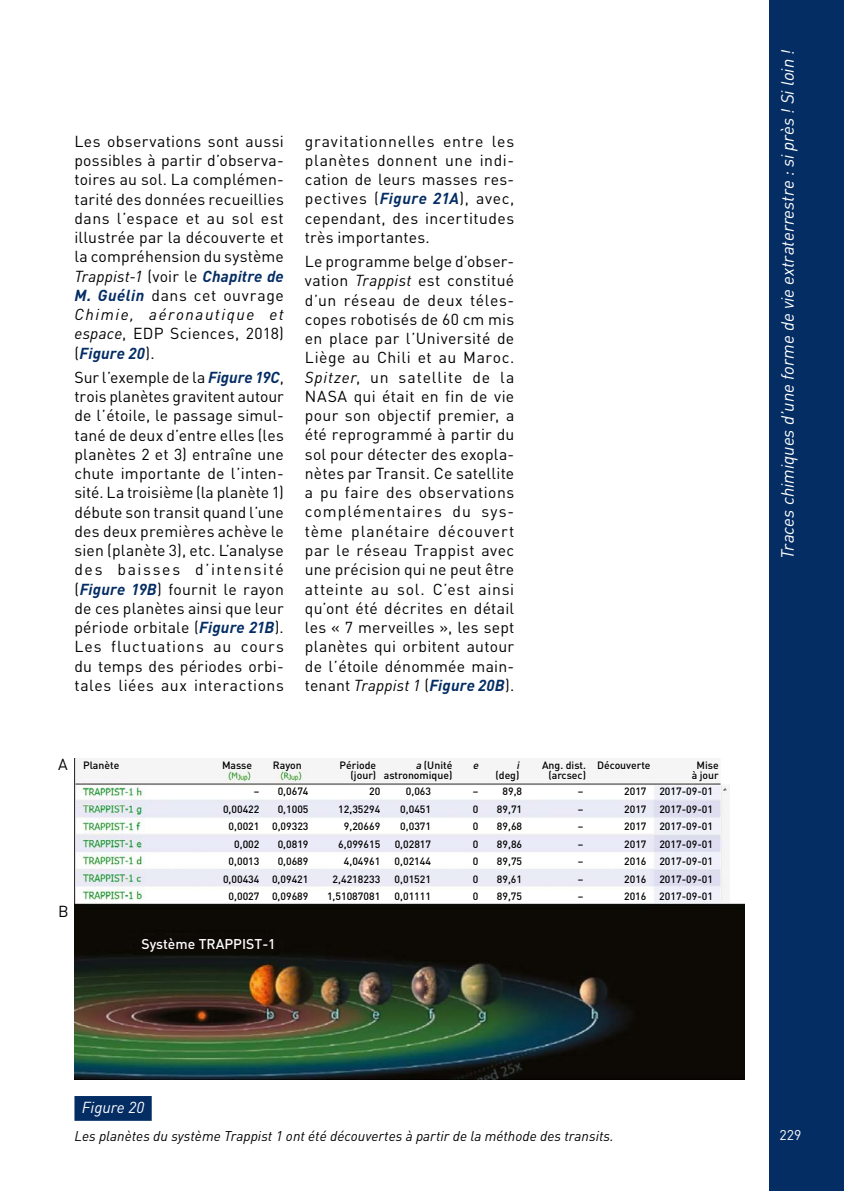
<style>
.page{position:relative;width:844px;height:1191px;background:#fff}
.page>*{position:absolute;margin:0;border:0;box-sizing:border-box;transform-origin:0 0}
.t1{font:italic 17.5px "DIN";color:#fff}
.t2{font:15.75px/19.2px "DIN";letter-spacing:.02em;color:#000;text-align:justify}
.t3{font:italic 15.75px "DIN";color:#fff}
.t4{font:italic 14px "DIN";color:#000}
.t5{font:500 14px "DIN";color:#fff}
.t6{font:14px "DIN";color:#fff}
.t7{font:500 10.5px/10.5px "DIN";color:#000;text-align:right}
.t8{font:italic 500 10.5px "DIN";color:#000}
.s1{font-style:italic}
.s2{font-weight:700;font-style:italic;color:#042d64}
</style>
<div class="page">
<div style="left:769px;top:0;width:74px;height:1191px;background:#042d64"></div>
<div style="left:74px;top:1096px;width:78px;height:24px;background:#042d64"></div>
<img style="left:74px;top:758px;width:670px;height:321px">
<p class="t2" style="left:74px;top:131px;width:211px">Les observations sont aussi possibles à partir d’observa&shy;toires au sol. La complémen&shy;tarité des données recueillies dans l’espace et au sol est illustrée par la découverte et la compréhension du système <span class="s1">Trappist-1</span> (voir le <span class="s2">Chapitre de M. Guélin</span> dans cet ouvrage <span class="s1">Chimie, aéronautique et espace</span>, EDP Sciences, 2018) (<span class="s2">Figure 20</span>).</p>
<p class="t2" style="left:74px;top:367px;width:211px">Sur l’exemple de la <span class="s2">Figure 19C</span>, trois planètes gravitent autour de l’étoile, le passage simul&shy;tané de deux d’entre elles (les planètes 2 et 3) entraîne une chute importante de l’inten&shy;sité. La troisième (la planète 1) débute son transit quand l’une des deux premières achève le sien (planète 3), etc. L’analyse des baisses d’intensité (<span class="s2">Figure 19B</span>) fournit le rayon de ces planètes ainsi que leur période orbitale (<span class="s2">Figure 21B</span>).<br>Les fluctuations au cours du temps des périodes orbi&shy;tales liées aux interactions</p>
<p class="t2" style="left:305px;top:131px;width:211px">gravitationnelles entre les planètes donnent une indi&shy;cation de leurs masses res&shy;pectives (<span class="s2">Figure 21A</span>), avec, cependant, des incertitudes très importantes.</p>
<p class="t2" style="left:305px;top:251px;width:211px">Le programme belge d’obser&shy;vation <span class="s1">Trappist</span> est constitué d’un réseau de deux téles&shy;copes robotisés de 60 cm mis en place par l’Université de Liège au Chili et au Maroc.<br><span class="s1">Spitzer</span>, un satellite de la NASA qui était en fin de vie pour son objectif premier, a été reprogrammé à partir du sol pour détecter des exopla&shy;nètes par Transit. Ce satellite a pu faire des observations complémentaires du sys&shy;tème planétaire découvert par le réseau Trappist avec une précision qui ne peut être atteinte au sol. C’est ainsi qu’ont été décrites en détail les « 7 merveilles », les sept planètes qui orbitent autour de l’étoile dénommée main&shy;tenant <span class="s1">Trappist 1</span> (<span class="s2">Figure 20B</span>).</p>
<p class="t2" style="left:58px;top:755px;width:11px">A</p>
<p class="t7" style="left:222px;top:759px;width:32px">Masse</p>
<p class="t7" style="left:273px;top:759px;width:30px">Rayon</p>
<p class="t7" style="left:339px;top:759px;width:38px">Période (jour)</p>
<p class="t7" style="left:383px;top:759px;width:70px"><span class="s1">a</span> (Unité astronomique)</p>
<p class="t8" style="left:472px;top:758px;width:9px">e</p>
<p class="t8" style="left:516px;top:758px;width:7px">i</p>
<p class="t7" style="left:83px;top:759px;width:38px">Planète</p>
<p class="t7" style="left:495px;top:770px;width:25px">(deg)</p>
<p class="t7" style="left:542px;top:759px;width:45px">Ang. dist. (arcsec)</p>
<p class="t7" style="left:597px;top:759px;width:55px">Découverte</p>
<p class="t7" style="left:691px;top:759px;width:29px;text-align:center">Mise à jour</p>
<p class="t2" style="left:58px;top:901px;width:12px">B</p>
<p class="t7" style="left:254px;top:785px;width:56px">– 0,0674</p>
<p class="t7" style="left:369px;top:785px;width:13px">20</p>
<p class="t7" style="left:406px;top:785px;width:27px">0,063</p>
<p class="t7" style="left:472px;top:785px;width:51px">– 89,8</p>
<p class="t7" style="left:577px;top:785px;width:7px">–</p>
<p class="t7" style="left:624px;top:785px;width:90px">2017 2017-09-01</p>
<p class="t7" style="left:223px;top:803px;width:38px">0,00422</p>
<p class="t7" style="left:277px;top:803px;width:32px">0,1005</p>
<p class="t7" style="left:338px;top:803px;width:44px">12,35294</p>
<p class="t7" style="left:400px;top:803px;width:32px">0,0451</p>
<p class="t7" style="left:472px;top:803px;width:7px">0</p>
<p class="t7" style="left:497px;top:803px;width:27px">89,71</p>
<p class="t7" style="left:577px;top:803px;width:7px">–</p>
<p class="t7" style="left:624px;top:803px;width:90px">2017 2017-09-01</p>
<p class="t7" style="left:228px;top:820px;width:81px">0,0021 0,09323</p>
<p class="t7" style="left:344px;top:820px;width:38px">9,20669</p>
<p class="t7" style="left:400px;top:820px;width:32px">0,0371</p>
<p class="t7" style="left:472px;top:820px;width:7px">0</p>
<p class="t7" style="left:497px;top:820px;width:27px">89,68</p>
<p class="t7" style="left:577px;top:820px;width:7px">–</p>
<p class="t7" style="left:624px;top:820px;width:90px">2017 2017-09-01</p>
<p class="t7" style="left:234px;top:838px;width:27px">0,002</p>
<p class="t7" style="left:277px;top:838px;width:32px">0,0819</p>
<p class="t7" style="left:338px;top:838px;width:44px">6,099615</p>
<p class="t7" style="left:394px;top:838px;width:38px">0,02817</p>
<p class="t7" style="left:472px;top:838px;width:7px">0</p>
<p class="t7" style="left:497px;top:838px;width:27px">89,86</p>
<p class="t7" style="left:577px;top:838px;width:7px">–</p>
<p class="t7" style="left:624px;top:838px;width:90px">2017 2017-09-01</p>
<p class="t7" style="left:228px;top:855px;width:32px">0,0013</p>
<p class="t7" style="left:277px;top:855px;width:32px">0,0689</p>
<p class="t7" style="left:344px;top:855px;width:38px">4,04961</p>
<p class="t7" style="left:394px;top:855px;width:38px">0,02144</p>
<p class="t7" style="left:472px;top:855px;width:7px">0</p>
<p class="t7" style="left:497px;top:855px;width:27px">89,75</p>
<p class="t7" style="left:577px;top:855px;width:7px">–</p>
<p class="t7" style="left:624px;top:855px;width:90px">2016 2017-09-01</p>
<p class="t7" style="left:223px;top:873px;width:87px">0,00434 0,09421</p>
<p class="t7" style="left:332px;top:873px;width:49px">2,4218233</p>
<p class="t7" style="left:394px;top:873px;width:38px">0,01521</p>
<p class="t7" style="left:472px;top:873px;width:7px">0</p>
<p class="t7" style="left:497px;top:873px;width:27px">89,61</p>
<p class="t7" style="left:577px;top:873px;width:7px">–</p>
<p class="t7" style="left:624px;top:873px;width:90px">2016 2017-09-01</p>
<p class="t7" style="left:228px;top:890px;width:81px">0,0027 0,09689</p>
<p class="t7" style="left:327px;top:890px;width:55px">1,51087081</p>
<p class="t7" style="left:394px;top:890px;width:38px">0,01111</p>
<p class="t7" style="left:472px;top:890px;width:7px">0</p>
<p class="t7" style="left:497px;top:890px;width:27px">89,75</p>
<p class="t7" style="left:577px;top:890px;width:7px">–</p>
<p class="t7" style="left:624px;top:890px;width:90px">2016 2017-09-01</p>
<p class="t5" style="left:141px;top:934px;width:136px">Système TRAPPIST-1</p>
<p class="t3" style="left:82px;top:1097px;width:64px">Figure 20</p>
<p class="t4" style="left:74px;top:1127px;width:540px">Les planètes du système Trappist 1 ont été découvertes à partir de la méthode des transits.</p>
<p class="t1" style="left:776px;top:559px;width:510px;rotate:-90deg">Traces chimiques d’une forme de vie extraterrestre : si près ! Si loin !</p>
<p class="t6" style="left:779px;top:1125px;width:23px">229</p>
</div>
